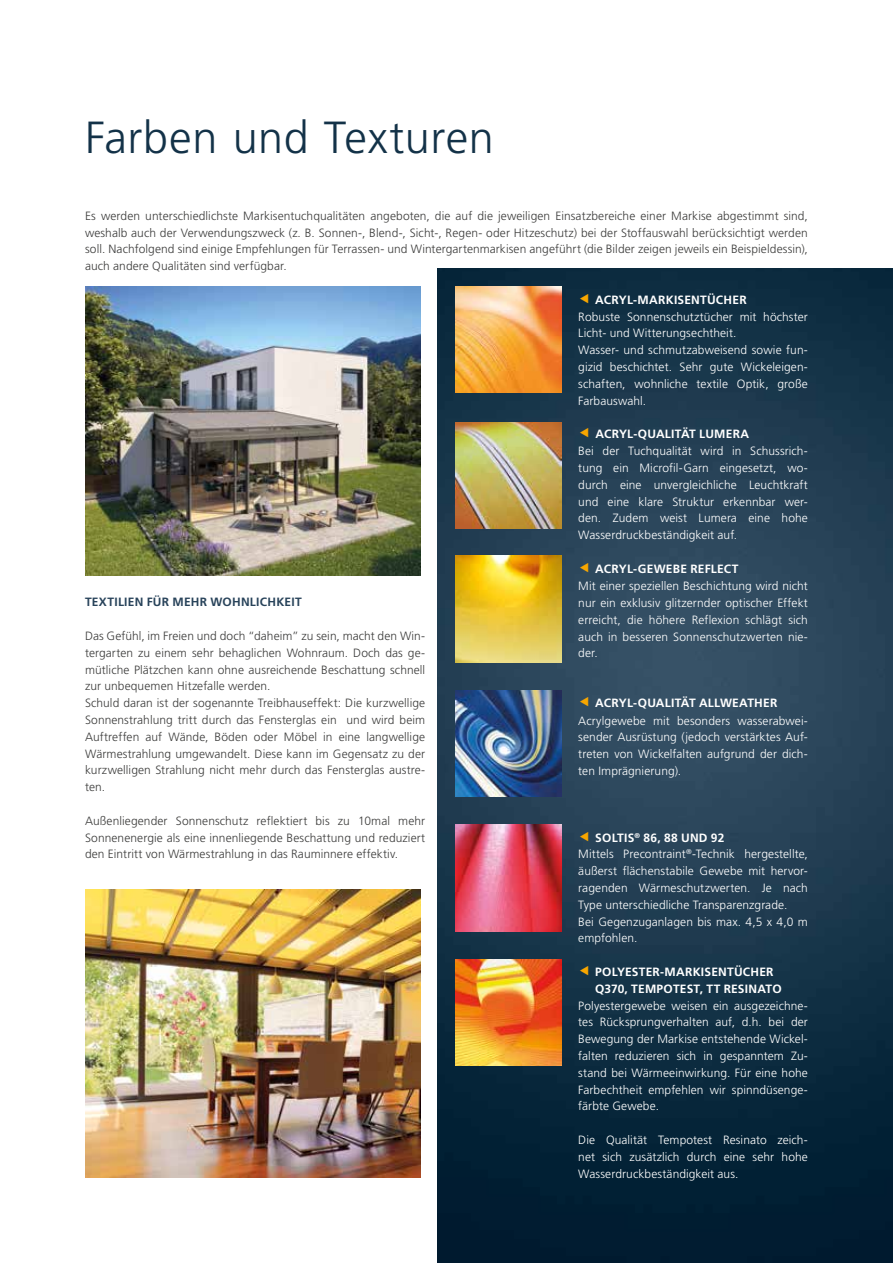
<style>
.page{position:relative;width:893px;height:1263px;background:#fff}
.page>*{position:absolute;margin:0;border:0;box-sizing:border-box;transform-origin:0 0}
.t1{font:300 45px "Frutiger LT Std";letter-spacing:.01em;color:#133248}
.t2{font:300 12px/16.8px "Frutiger LT Std";letter-spacing:.005em;color:#fff;text-align:justify}
.t3{font:300 12px/16.8px "Frutiger LT Std";letter-spacing:.005em;color:#3c3c3b;text-align:justify}
.t4{font:700 12px/16.8px "Frutiger LT Std";letter-spacing:.02em;color:#fff}
.t5{font:700 12px "Frutiger LT Std";letter-spacing:.02em;color:#28435a}
.s1{font-weight:700}
</style>
<div class="page">
<img style="left:85px;top:889px;width:336px;height:288px">
<img style="left:85px;top:286px;width:336px;height:289px">
<img style="left:438px;top:269px;width:455px;height:994px">
<img style="left:455px;top:423px;width:106px;height:106px">
<img style="left:455px;top:286px;width:106px;height:107px">
<img style="left:455px;top:556px;width:106px;height:106px">
<img style="left:455px;top:959px;width:106px;height:106px">
<img style="left:455px;top:690px;width:106px;height:107px">
<img style="left:455px;top:825px;width:106px;height:106px">
<svg style="left:580px;top:294px;width:8px;height:9px"></svg>
<svg style="left:580px;top:966px;width:8px;height:9px"></svg>
<svg style="left:580px;top:562px;width:8px;height:10px"></svg>
<svg style="left:580px;top:428px;width:8px;height:10px"></svg>
<svg style="left:580px;top:697px;width:8px;height:9px"></svg>
<svg style="left:580px;top:831px;width:8px;height:10px"></svg>
<h1 class="t1" style="left:85px;top:112px;width:410px">Farben und Texturen</h1>
<p class="t3" style="left:85px;top:207px;width:724px">Es werden unterschiedlichste Markisentuchqualitäten angeboten, die auf die jeweiligen Einsatzbereiche einer Markise abgestimmt sind, weshalb auch der Verwendungszweck (z. B. Sonnen-, Blend-, Sicht-, Regen- oder Hitzeschutz) bei der Stoffauswahl berücksichtigt werden soll. Nachfolgend sind einige Empfehlungen für Terrassen- und Wintergartenmarkisen angeführt (die Bilder zeigen jeweils ein Beispieldessin), auch andere Qualitäten sind verfügbar.</p>
<p class="t4" style="left:595px;top:291px;width:153px">ACRYL-MARKISENTÜCHER</p>
<p class="t2" style="left:578px;top:308px;width:231px;text-align:left">Robuste Sonnenschutztücher mit höchster Licht- und Witterungsechtheit.<br>Wasser- und schmutzabweisend sowie fun&shy;gizid beschichtet. Sehr gute Wickeleigen&shy;schaften, wohnliche textile Optik, große Farbauswahl.</p>
<p class="t5" style="left:85px;top:595px;width:218px">TEXTILIEN FÜR MEHR WOHNLICHKEIT</p>
<p class="t3" style="left:85px;top:627px;width:342px;text-align:left">Das Gefühl, im Freien und doch “daheim” zu sein, macht den Win&shy;tergarten zu einem sehr behaglichen Wohnraum. Doch das ge&shy;mütliche Plätzchen kann ohne ausreichende Beschattung schnell zur unbequemen Hitzefalle werden.<br>Schuld daran ist der sogenannte Treibhauseffekt: Die kurzwellige Sonnenstrahlung tritt durch das Fensterglas ein und wird beim Auftreffen auf Wände, Böden oder Möbel in eine langwellige Wärmestrahlung umgewandelt. Diese kann im Gegensatz zu der kurzwelligen Strahlung nicht mehr durch das Fensterglas austre&shy;ten.</p>
<p class="t3" style="left:85px;top:812px;width:342px">Außenliegender Sonnenschutz reflektiert bis zu 10mal mehr Sonnenenergie als eine innenliegende Beschattung und reduziert den Eintritt von Wärmestrahlung in das Rauminnere effektiv.</p>
<p class="t4" style="left:595px;top:426px;width:155px">ACRYL-QUALITÄT LUMERA</p>
<p class="t2" style="left:578px;top:443px;width:231px">Bei der Tuchqualität wird in Schussrich&shy;tung ein Microfil-Garn eingesetzt, wo&shy;durch eine unvergleichliche Leuchtkraft und eine klare Struktur erkennbar wer&shy;den. Zudem weist Lumera eine hohe Wasserdruckbeständigkeit auf.</p>
<p class="t4" style="left:595px;top:560px;width:145px">ACRYL-GEWEBE REFLECT</p>
<p class="t2" style="left:578px;top:578px;width:231px">Mit einer speziellen Beschichtung wird nicht nur ein exklusiv glitzernder optischer Effekt erreicht, die höhere Reflexion schlägt sich auch in besseren Sonnenschutzwerten nie&shy;der.</p>
<p class="t4" style="left:595px;top:695px;width:184px">ACRYL-QUALITÄT ALLWEATHER</p>
<p class="t2" style="left:578px;top:712px;width:231px">Acrylgewebe mit besonders wasserabwei&shy;sender Ausrüstung (jedoch verstärktes Auf&shy;treten von Wickelfalten aufgrund der dich&shy;ten Imprägnierung).</p>
<p class="t2" style="left:578px;top:829px;width:231px;text-align:left;text-indent:17px"><span class="s1">SOLTIS</span><sup>®</sup> <span class="s1">86, 88 UND 92<br></span>Mittels Precontraint<sup>®</sup>-Technik hergestellte, äußerst flächenstabile Gewebe mit hervor----- ragenden Wärmeschutzwerten. Je nach Type unterschiedliche Transparenzgrade.<br>Bei Gegenzuganlagen bis max. 4,5 x 4,0 m empfohlen.</p>
<p class="t4" style="left:595px;top:963px;width:188px">POLYESTER-MARKISENTÜCHER<br>Q370, TEMPOTEST, TT RESINATO</p>
<p class="t2" style="left:578px;top:997px;width:231px">Polyestergewebe weisen ein ausgezeichne&shy;tes Rücksprungverhalten auf, d.h. bei der Bewegung der Markise entstehende Wickel&shy;falten reduzieren sich in gespanntem Zu&shy;stand bei Wärmeeinwirkung. Für eine hohe Farbechtheit empfehlen wir spinndüsenge&shy;färbte Gewebe.</p>
<p class="t2" style="left:578px;top:1131px;width:231px">Die Qualität Tempotest Resinato zeich&shy;net sich zusätzlich durch eine sehr hohe Wasserdruckbeständigkeit aus.</p>
</div>
